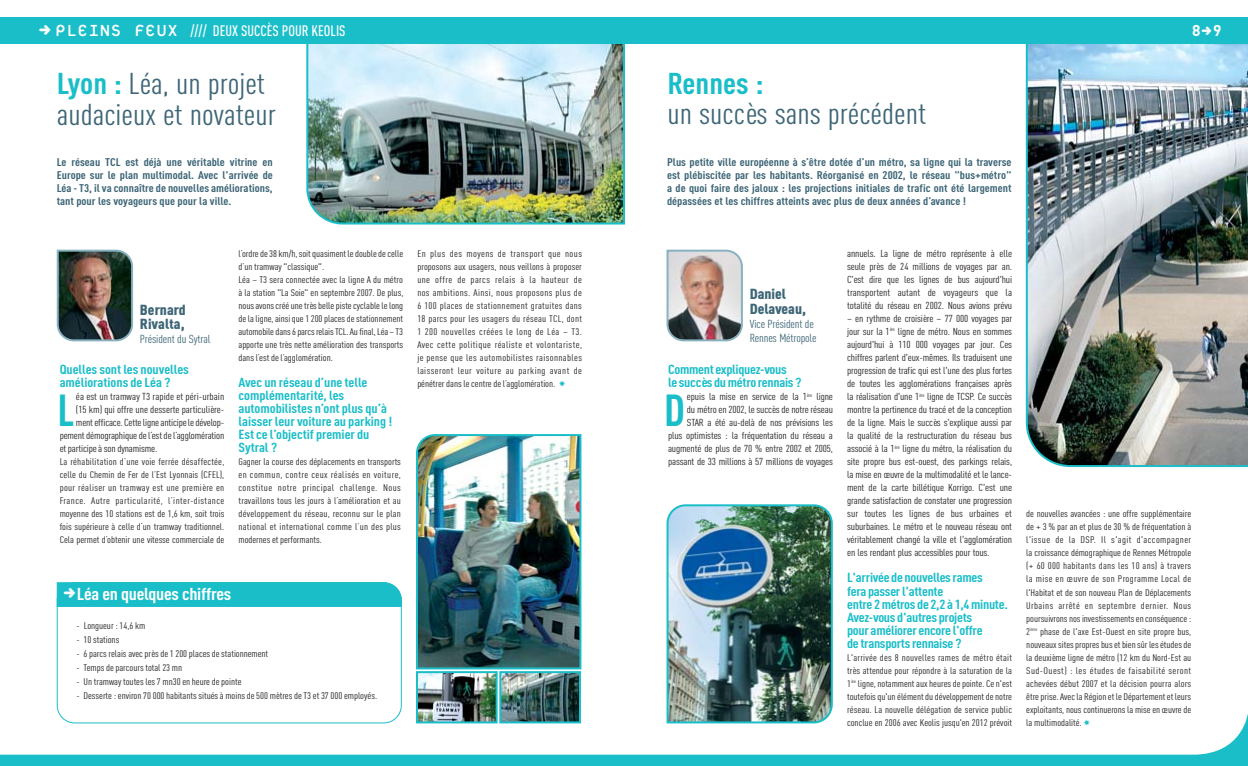
<style>
.page{position:relative;width:1248px;height:766px;background:#fff}
.page>*{position:absolute;margin:0;border:0;box-sizing:border-box;transform-origin:0 0}
.t1{font:700 44.2px "DIN Cond";color:#1abec9}
.t2{font:29.7px/30px "DIN Cond";color:#3e6677;scale:1.11 1}
.t3{font:700 29.7px "DIN Cond";color:#1abec9;scale:1.11 1}
.t4{font:700 17px "DIN Cond";letter-spacing:-.015em;color:#fff;scale:1.15 1}
.t5{font:700 15.5px "DIN";color:#fff}
.t6{font:500 15px "DIN Cond";color:#fff}
.t7{font:900 14.4px/14px "DIN Cond";color:#3e6677;scale:1.11 1}
.t8{font:700 13px/13px "DIN Cond";letter-spacing:-.02em;color:#1abec9;scale:1.15 1}
.t9{font:11.5px/14px "DIN Cond";letter-spacing:-.01em;color:#3e6677;scale:1.1 1}
.t10{font:700 11px/13px "DIN Cond";color:#3e6677;text-align:justify;scale:1.15 1}
.t11{font:10px/13px "DIN Cond";letter-spacing:-.01em;color:#231f20;text-align:justify;scale:1.15 1}
.t12{font:9.5px/13px "DIN Cond";letter-spacing:-.005em;color:#231f20;text-align:justify;scale:1.15 1}
.s1{font-family:"Platelet";font-weight:400;font-size:24px}
.s2{font-weight:700;color:#1abec9}
</style>
<div class="page">
<img style="left:306px;top:44px;width:319px;height:180px">
<img style="left:1025px;top:44px;width:222px;height:423px">
<svg style="left:0;top:645px;width:1247px;height:120px"></svg>
<div style="left:0;top:17px;width:1247px;height:27px;background:#1abec9"></div>
<svg style="left:57px;top:606px;width:345px;height:117px"></svg>
<img style="left:57px;top:249px;width:76px;height:92px">
<img style="left:666px;top:249px;width:76px;height:92px">
<img style="left:416px;top:434px;width:165px;height:235px">
<img style="left:419px;top:674px;width:75px;height:46px">
<div style="left:416px;top:671px;width:81px;height:52px;border:2px solid #1abec9"></div>
<img style="left:502px;top:674px;width:76px;height:46px">
<div style="left:499px;top:671px;width:82px;height:52px;border:2px solid #1abec9"></div>
<img style="left:666px;top:504px;width:166px;height:219px">
<svg style="left:1083px;top:719px;width:6px;height:6px"></svg>
<div style="left:57px;top:582px;width:345px;height:24px;background:#1abec9"></div>
<h3 class="t6" style="left:55px;top:25px;width:292px"><span class="s1">PLEINS FEUX</span> //// DEUX SUCCÈS POUR KEOLIS</h3>
<h3 class="t5" style="left:1192px;top:25px;width:31px">8 9</h3>
<h2 class="t2" style="left:57px;top:72px;width:199px"><span class="s2">Lyon :</span> Léa, un projet audacieux et novateur</h2>
<p class="t10" style="left:57px;top:157px;width:189px">Le réseau TCL est déjà une véritable vitrine en Europe sur le plan multimodal. Avec l'arrivée de Léa - T3, il va connaître de nouvelles améliorations, tant pour les voyageurs que pour la ville.</p>
<h3 class="t7" style="left:140px;top:304px;width:43px">Bernard<br>Rivalta,</h3>
<p class="t9" style="left:140px;top:333px;width:66px">Président du Sytral</p>
<h3 class="t8" style="left:60px;top:364px;width:114px">Quelles sont les nouvelles améliorations de Léa ?</h3>
<h1 class="t1" style="left:57px;top:395px;width:18px">L</h1>
<p class="t11" style="left:76px;top:391px;width:130px">éa est un tramway T3 rapide et péri-urbain</p>
<p class="t11" style="left:76px;top:404px;width:130px">(15 km) qui offre une desserte particulière-</p>
<p class="t11" style="left:76px;top:417px;width:130px">ment efficace. Cette ligne anticipe le dévelop-</p>
<p class="t11" style="left:60px;top:430px;width:145px">pement démographique de l’est de l’agglomération</p>
<p class="t11" style="left:60px;top:443px;width:86px">et participe à son dynamisme.</p>
<p class="t12" style="left:60px;top:456px;width:145px">La réhabilitation d’une voie ferrée désaffectée, celle du Chemin de Fer de l’Est Lyonnais (CFEL), pour réaliser un tramway est une première en France. Autre particularité, l’inter-distance moyenne des 10 stations est de 1,6 km, soit trois fois supérieure à celle d‘un tramway traditionnel.<br>Cela permet d’obtenir une vitesse commerciale de</p>
<p class="t12" style="left:238px;top:248px;width:145px;text-align:left">l’ordre de 38 km/h, soit quasiment le double de celle d’un tramway "classique".<br>Léa – T3 sera connectée avec la ligne A du métro à la station "La Soie" en septembre 2007. De plus, nous avons créé une très belle piste cyclable le long de la ligne, ainsi que 1 200 places de stationnement automobile dans 6 parcs relais TCL. Au final, Léa – T3 apporte une très nette amélioration des transports dans l’est de l’agglomération.</p>
<h3 class="t8" style="left:238px;top:377px;width:135px">Avec un réseau d’une telle complémentarité, les automobilistes n’ont plus qu’à laisser leur voiture au parking !<br>Est ce l’objectif premier du<br>Sytral ?</h3>
<p class="t12" style="left:238px;top:456px;width:143px">Gagner la course des déplacements en transports en commun, contre ceux réalisés en voiture, constitue notre principal challenge. Nous travaillons tous les jours à l’amélioration et au développement du réseau, reconnu sur le plan national et international comme l’un des plus modernes et performants.</p>
<p class="t12" style="left:417px;top:248px;width:145px">En plus des moyens de transport que nous proposons aux usagers, nous veillons à proposer une offre de parcs relais à la hauteur de nos ambitions. Ainsi, nous proposons plus de 6 100 places de stationnement gratuites dans 18 parcs pour les usagers du réseau TCL, dont 1 200 nouvelles créées le long de Léa – T3.<br>Avec cette politique réaliste et volontariste, je pense que les automobilistes raisonnables laisseront leur voiture au parking avant de pénétrer dans le centre de l’agglomération.</p>
<h3 class="t4" style="left:77px;top:588px;width:136px">Léa en quelques chiffres</h3>
<p class="t12" style="left:77px;top:620px;width:61px">- Longueur : 14,6 km</p>
<p class="t12" style="left:77px;top:634px;width:39px">- 10 stations</p>
<p class="t12" style="left:77px;top:648px;width:168px">- 6 parcs relais avec près de 1 200 places de stationnement</p>
<p class="t12" style="left:77px;top:662px;width:93px">- Temps de parcours total 23 mn</p>
<p class="t12" style="left:77px;top:676px;width:145px">- Un tramway toutes les 7 mn30 en heure de pointe</p>
<p class="t12" style="left:77px;top:690px;width:263px">- Desserte : environ 70 000 habitants situés à moins de 500 mètres de T3 et 37 000 employés.</p>
<h2 class="t3" style="left:667px;top:72px;width:88px">Rennes :</h2>
<h2 class="t2" style="left:667px;top:101px;width:234px">un succès sans précédent</h2>
<p class="t10" style="left:667px;top:157px;width:301px">Plus petite ville européenne à s’être dotée d’un métro, sa ligne qui la traverse est plébiscitée par les habitants. Réorganisé en 2002, le réseau "bus+métro" a de quoi faire des jaloux : les projections initiales de trafic ont été largement dépassées et les chiffres atteints avec plus de deux années d’avance !</p>
<h3 class="t7" style="left:749px;top:289px;width:52px">Daniel<br>Delaveau,</h3>
<p class="t9" style="left:749px;top:317px;width:62px">Vice Président de<br>Rennes Métropole</p>
<h3 class="t8" style="left:668px;top:364px;width:118px">Comment expliquez-vous<br>le succès du métro rennais ?</h3>
<h1 class="t1" style="left:664px;top:395px;width:22px">D</h1>
<p class="t11" style="left:668px;top:391px;width:145px;text-align:right">epuis la mise en service de la 1<sup>ère</sup> ligne<br>du métro en 2002, le succès de notre réseau STAR a été au-delà de nos prévisions les<br>plus optimistes : la fréquentation du réseau a augmenté de plus de 70 % entre 2002 et 2005, passant de 33 millions à 57 millions de voyages</p>
<p class="t11" style="left:847px;top:248px;width:145px">annuels. La ligne de métro représente à elle seule près de 24 millions de voyages par an.<br>C'est dire que les lignes de bus aujourd'hui transportent autant de voyageurs que la totalité du réseau en 2002. Nous avions prévu</p>
<p class="t11" style="left:847px;top:313px;width:145px">– en rythme de croisière – 77 000 voyages par jour sur la 1<sup>ère</sup> ligne de métro. Nous en sommes aujourd'hui à 110 000 voyages par jour. Ces chiffres parlent d'eux-mêmes. Ils traduisent une progression de trafic qui est l'une des plus fortes de toutes les agglomérations françaises après la réalisation d'une 1<sup>ère</sup> ligne de TCSP. Ce succès montre la pertinence du tracé et de la conception de la ligne. Mais le succès s'explique aussi par la qualité de la restructuration du réseau bus associé à la 1<sup>ère</sup> ligne du métro, la réalisation du site propre bus est-ouest, des parkings relais, la mise en œuvre de la multimodalité et le lance&shy;ment de la carte billétique Korrigo. C'est une grande satisfaction de constater une progression sur toutes les lignes de bus urbaines et suburbaines. Le métro et le nouveau réseau ont véritablement changé la ville et l'agglomération en les rendant plus accessibles pour tous.</p>
<h3 class="t8" style="left:847px;top:572px;width:141px">L'arrivée de nouvelles rames<br>fera passer l'attente<br>entre 2 métros de 2,2 à 1,4 minute.<br>Avez-vous d'autres projets<br>pour améliorer encore l'offre<br>de transports rennaise ?</h3>
<p class="t12" style="left:847px;top:651px;width:145px">L'arrivée des 8 nouvelles rames de métro était très attendue pour répondre à la saturation de la 1<sup>ère</sup> ligne, notamment aux heures de pointe. Ce n'est toutefois qu'un élément du développement de notre réseau. La nouvelle délégation de service public conclue en 2006 avec Keolis jusqu'en 2012 prévoit</p>
<p class="t12" style="left:1026px;top:508px;width:145px">de nouvelles avancées : une offre supplémentaire de + 3 % par an et plus de 30 % de fréquentation à l'issue de la DSP. Il s'agit d'accompagner la croissance démographique de Rennes Métropole (+ 60 000 habitants dans les 10 ans) à travers la mise en œuvre de son Programme Local de l'Habitat et de son nouveau Plan de Déplacements Urbains arrêté en septembre dernier. Nous poursuivrons nos investissements en conséquence :<br>2<sup>ème</sup> phase de l'axe Est-Ouest en site propre bus, nouveaux sites propres bus et bien sûr les études de la deuxième ligne de métro (12 km du Nord-Est au Sud-Ouest) : les études de faisabilité seront achevées début 2007 et la décision pourra alors être prise. Avec la Région et le Département et leurs exploitants, nous continuerons la mise en œuvre de la multimodalité.</p>
</div>
